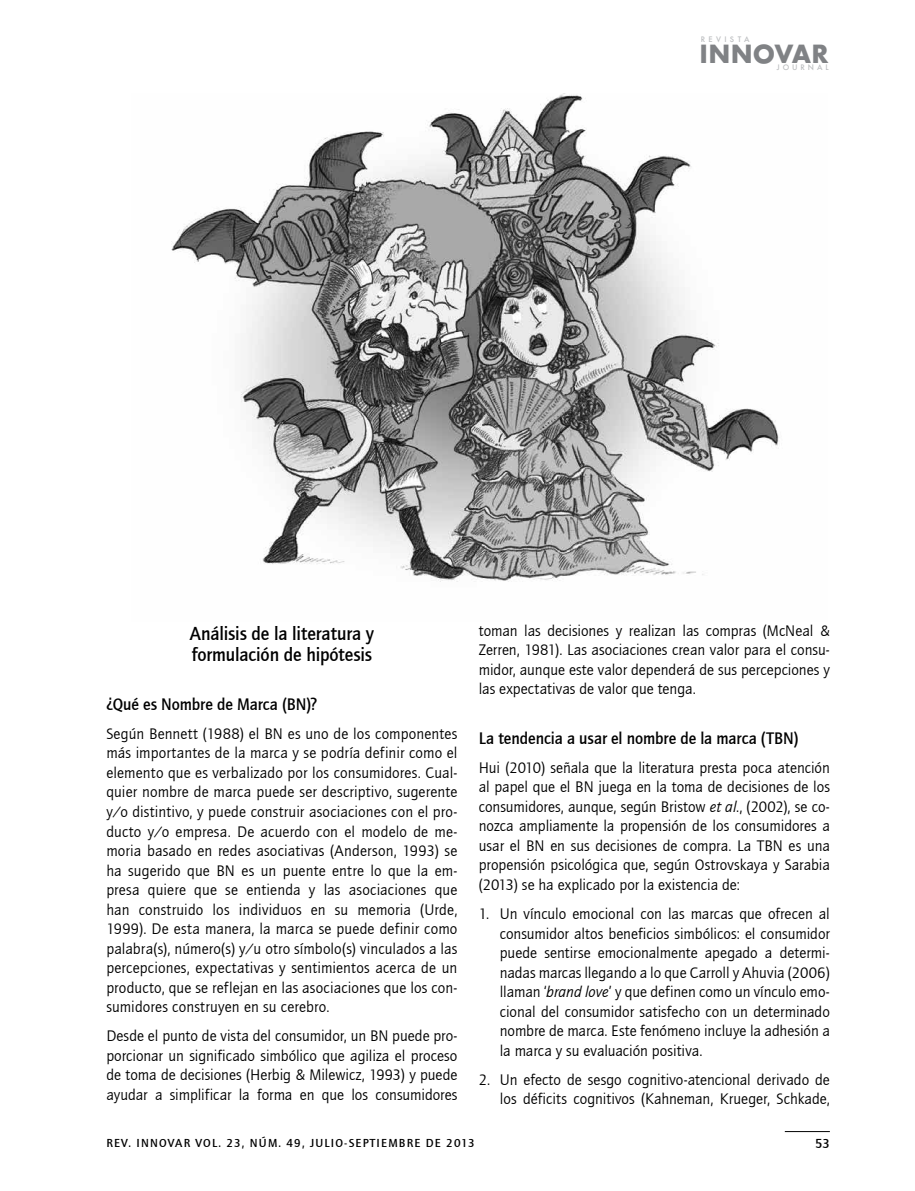
<style>
.page{position:relative;width:915px;height:1191px;background:#fff}
.page>*{position:absolute;margin:0;border:0;box-sizing:border-box;transform-origin:0 0}
.t1{font:700 27.3px "Futura TEE";letter-spacing:.005em;color:#808285}
.t2{font:19.5px/21px "Quay Sans Md ITCTT";letter-spacing:-.01em;color:#000;scale:.95 1}
.t3{font:17.25px "Quay Sans Md ITCTT";color:#000;scale:.95 1}
.t4{font:15.75px/19.5px "Quay Sans ITCTT Book";letter-spacing:.01em;color:#000;text-align:justify}
.t5{font:13.5px "Quay Sans Md ITCTT";color:#000}
.t6{font:12px "Quay Sans Md ITCTT";letter-spacing:.1em;color:#000}
.t7{font:500 8.25px "Futura TEE";letter-spacing:.36em;color:#bcbec0}
.t8{font:500 8.25px "Futura TEE";letter-spacing:.4em;color:#bcbec0}
.s1{font-style:italic}
</style>
<div class="page">
<hr style="left:784px;top:1131px;width:45px;height:1px;background:#000">
<img style="left:171px;top:94px;width:608px;height:488px">
<p class="t8" style="left:700px;top:34px;width:50px">REVISTA</p>
<h1 class="t1" style="left:699px;top:37px;width:130px">INNOVAR</h1>
<p class="t7" style="left:776px;top:62px;width:53px">JOURNAL</p>
<p class="t2" style="left:190px;top:623px;width:195px">Análisis de la literatura y formulación de hipótesis</p>
<p class="t3" style="left:106px;top:694px;width:223px">¿Qué es Nombre de Marca (BN)?</p>
<p class="t4" style="left:106px;top:724px;width:352px">Según Bennett (1988) el BN es uno de los componentes más importantes de la marca y se podría definir como el elemento que es verbalizado por los consumidores. Cual&shy;quier nombre de marca puede ser descriptivo, sugerente y/o distintivo, y puede construir asociaciones con el pro&shy;ducto y/o empresa. De acuerdo con el modelo de me&shy;moria basado en redes asociativas (Anderson, 1993) se ha sugerido que BN es un puente entre lo que la em&shy;presa quiere que se entienda y las asociaciones que han construido los individuos en su memoria (Urde, 1999). De esta manera, la marca se puede definir como palabra(s), número(s) y/u otro símbolo(s) vinculados a las percepciones, expectativas y sentimientos acerca de un producto, que se reflejan en las asociaciones que los con&shy;sumidores construyen en su cerebro.</p>
<p class="t4" style="left:106px;top:1026px;width:352px">Desde el punto de vista del consumidor, un BN puede pro&shy;porcionar un significado simbólico que agiliza el proceso de toma de decisiones (Herbig &amp; Milewicz, 1993) y puede ayudar a simplificar la forma en que los consumidores</p>
<p class="t4" style="left:478px;top:621px;width:352px">toman las decisiones y realizan las compras (McNeal &amp; Zerren, 1981). Las asociaciones crean valor para el consu&shy;midor, aunque este valor dependerá de sus percepciones y las expectativas de valor que tenga.</p>
<p class="t3" style="left:478px;top:728px;width:338px">La tendencia a usar el nombre de la marca (TBN)</p>
<p class="t4" style="left:478px;top:758px;width:352px">Hui (2010) señala que la literatura presta poca atención al papel que el BN juega en la toma de decisiones de los consumidores, aunque, según Bristow <span class="s1">et al</span>., (2002), se co&shy;nozca ampliamente la propensión de los consumidores a usar el BN en sus decisiones de compra. La TBN es una propensión psicológica que, según Ostrovskaya y Sarabia (2013) se ha explicado por la existencia de:</p>
<p class="t4" style="left:499px;top:904px;width:331px;text-indent:-21px">1. Un vínculo emocional con las marcas que ofrecen al consumidor altos beneficios simbólicos: el consumidor puede sentirse emocionalmente apegado a determi&shy;nadas marcas llegando a lo que Carroll y Ahuvia (2006) llaman ‘<span class="s1">brand love</span>’ y que definen como un vínculo emo&shy;cional del consumidor satisfecho con un determinado nombre de marca. Este fenómeno incluye la adhesión a la marca y su evaluación positiva.</p>
<p class="t4" style="left:478px;top:1070px;width:352px;text-align:right">2. Un efecto de sesgo cognitivo-atencional derivado de los déficits cognitivos (Kahneman, Krueger, Schkade,</p>
<p class="t6" style="left:106px;top:1136px;width:369px">rev. innovar vol. 23, núm. 49, julio-septiembre de 2013</p>
<p class="t5" style="left:814px;top:1136px;width:16px">53</p>
</div>
